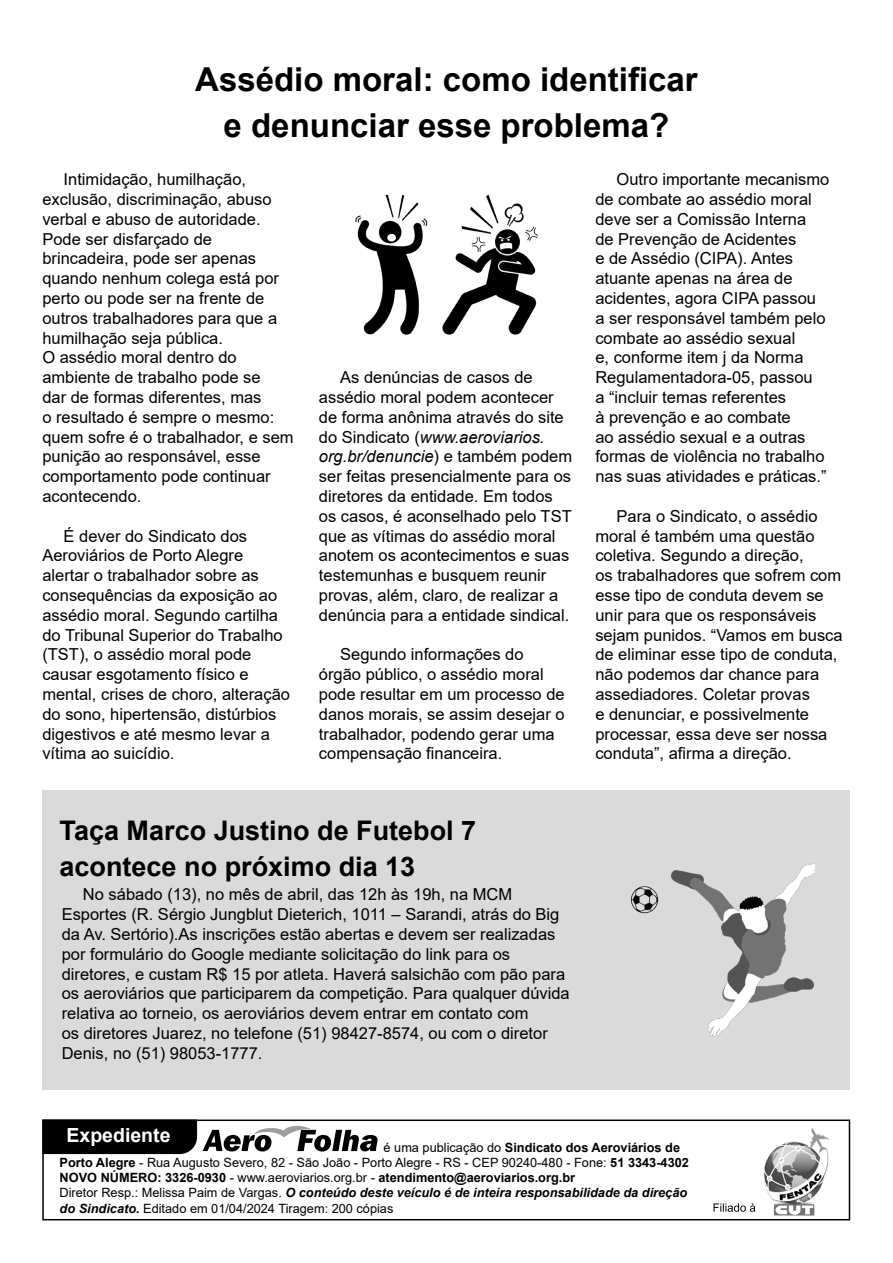
<style>
.page{position:relative;width:893px;height:1263px;background:#fff}
.page>*{position:absolute;margin:0;border:0;box-sizing:border-box;transform-origin:0 0}
.t1{font:700 33px/46.5px "Arial";color:#000;text-align:center}
.t2{font:700 27px/36px "Arial";color:#000}
.t3{font:700 19.5px "Arial";color:#fff}
.t4{font:16.5px/19.8px "Arial";color:#000}
.t5{font:12.75px/15.3px "Arial";color:#000}
.s1{font-style:italic}
.s2{font-weight:700}
.s3{font-weight:700;font-style:italic}
</style>
<div class="page">
<div style="left:45px;top:1122px;width:152px;height:32px;background:#000"></div>
<div style="left:42px;top:1119px;width:808px;height:101px;border:2px solid #000"></div>
<svg style="left:713px;top:1203px;width:42px;height:9px"></svg>
<img style="left:763px;top:1128px;width:66px;height:88px">
<svg style="left:203px;top:1125px;width:175px;height:26px"></svg>
<div style="left:43px;top:790px;width:807px;height:299px;background:#dadada"></div>
<img style="left:355px;top:194px;width:183px;height:141px">
<img style="left:632px;top:863px;width:182px;height:174px">
<h1 class="t1" style="left:195px;top:56px;width:504px">Assédio moral: como identificar e denunciar esse problema?</h1>
<p class="t4" style="left:42px;top:169px;width:253px;text-indent:21px">Intimidação, humilhação, exclusão, discriminação, abuso verbal e abuso de autoridade.<br>Pode ser disfarçado de brincadeira, pode ser apenas quando nenhum colega está por perto ou pode ser na frente de outros trabalhadores para que a humilhação seja pública.<br>O assédio moral dentro do ambiente de trabalho pode se<br>dar de formas diferentes, mas<br>o resultado é sempre o mesmo: quem sofre é o trabalhador, e sem punição ao responsável, esse comportamento pode continuar acontecendo.</p>
<p class="t4" style="left:42px;top:526px;width:249px;text-indent:21px">É dever do Sindicato dos<br>Aeroviários de Porto Alegre alertar o trabalhador sobre as consequências da exposição ao assédio moral. Segundo cartilha do Tribunal Superior do Trabalho (TST), o assédio moral pode causar esgotamento físico e mental, crises de choro, alteração do sono, hipertensão, distúrbios digestivos e até mesmo levar a vítima ao suicídio.</p>
<p class="t4" style="left:595px;top:169px;width:235px;text-indent:21px">Outro importante mecanismo de combate ao assédio moral deve ser a Comissão Interna<br>de Prevenção de Acidentes<br>e de Assédio (CIPA). Antes atuante apenas na área de acidentes, agora CIPA passou a ser responsável também pelo combate ao assédio sexual<br>e, conforme item j da Norma<br>Regulamentadora-05, passou<br>a “incluir temas referentes<br>à prevenção e ao combate<br>ao assédio sexual e a outras formas de violência no trabalho nas suas atividades e práticas.”</p>
<p class="t4" style="left:595px;top:506px;width:249px;text-indent:21px">Para o Sindicato, o assédio moral é também uma questão coletiva. Segundo a direção,<br>os trabalhadores que sofrem com esse tipo de conduta devem se unir para que os responsáveis sejam punidos. “Vamos em busca de eliminar esse tipo de conduta, não podemos dar chance para assediadores. Coletar provas<br>e denunciar, e possivelmente processar, essa deve ser nossa conduta”, afirma a direção.</p>
<p class="t4" style="left:319px;top:367px;width:255px;text-indent:21px">As denúncias de casos de assédio moral podem acontecer de forma anônima através do site do Sindicato (<span class="s1">www.aeroviarios. org.br/denuncie</span>) e também podem ser feitas presencialmente para os diretores da entidade. Em todos os casos, é aconselhado pelo TST que as vítimas do assédio moral anotem os acontecimentos e suas testemunhas e busquem reunir provas, além, claro, de realizar a denúncia para a entidade sindical.</p>
<p class="t4" style="left:319px;top:645px;width:247px;text-indent:21px">Segundo informações do órgão público, o assédio moral pode resultar em um processo de danos morais, se assim desejar o trabalhador, podendo gerar uma compensação financeira.</p>
<h2 class="t2" style="left:60px;top:812px;width:418px">Taça Marco Justino de Futebol 7 acontece no próximo dia 13</h2>
<p class="t4" style="left:62px;top:885px;width:510px;text-indent:21px">No sábado (13), no mês de abril, das 12h às 19h, na MCM Esportes (R. Sérgio Jungblut Dieterich, 1011 – Sarandi, atrás do Big da Av. Sertório).As inscrições estão abertas e devem ser realizadas por formulário do Google mediante solicitação do link para os diretores, e custam R$ 15 por atleta. Haverá salsichão com pão para os aeroviários que participarem da competição. Para qualquer dúvida relativa ao torneio, os aeroviários devem entrar em contato com<br>os diretores Juarez, no telefone (51) 98427-8574, ou com o diretor Denis, no (51) 98053-1777.</p>
<p class="t3" style="left:67px;top:1122px;width:106px">Expediente</p>
<p class="t5" style="left:60px;top:1139px;width:631px;text-indent:324px">é uma publicação do <span class="s2">Sindicato dos Aeroviários de Porto Alegre</span> - Rua Augusto Severo, 82 - São João - Porto Alegre - RS - CEP 90240-480 - Fone: <span class="s2">51 3343-4302<br>NOVO NÚMERO: 3326-0930</span> - www.aeroviarios.org.br - <span class="s2">atendimento@aeroviarios.org.br<br></span>Diretor Resp.: Melissa Paim de Vargas. <span class="s3">O conteúdo deste veículo é de inteira responsabilidade da direção do Sindicato.</span> Editado em 01/04/2024 Tiragem: 200 cópias</p>
</div>
